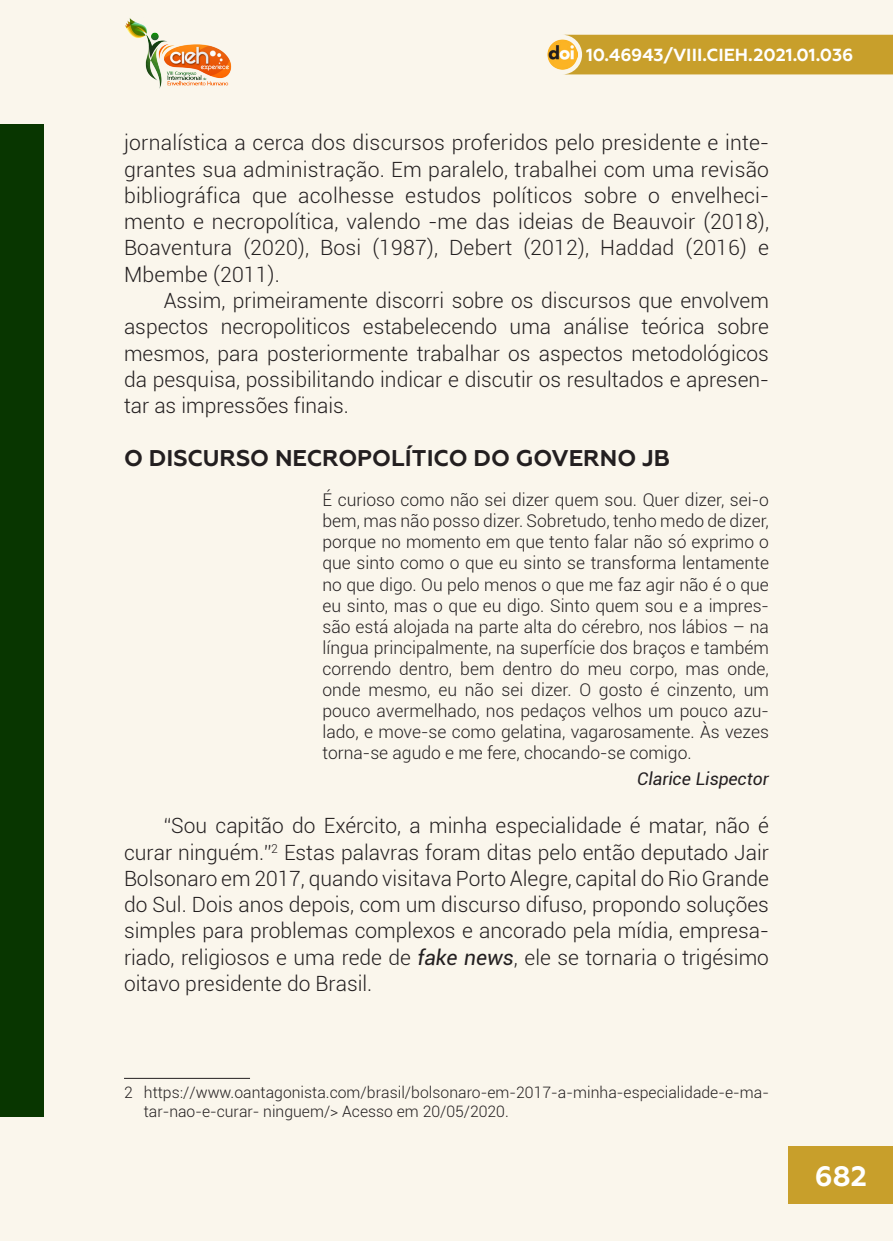
<style>
.page{position:relative;width:893px;height:1241px;background:#fff}
.page>*{position:absolute;margin:0;border:0;box-sizing:border-box;transform-origin:0 0}
.t1{font:700 28px "Geometria";color:#fff}
._5_SUBTITULO_2{font:700 22.75px "Geometria";color:#231f20}
._7_CORPO{font:300 21px/26.2px "Roboto";color:#231f20;text-align:justify}
._8_CITACAO{font:300 17.5px/21px "Roboto";color:#231f20;text-align:justify}
.t2{font:700 17.5px "Geometria";color:#fff}
._8_CITACAO-2{font:italic 17.5px "Roboto";color:#231f20}
._14_RODAPE{font:300 15.75px/19.2px "Roboto";color:#231f20}
.s1{font-weight:400;font-style:italic}
</style>
<div class="page">
<div style="left:0;top:0;width:893px;height:1240px;background:#faf6ec"></div>
<div style="left:0;top:124px;width:44px;height:992px;background:#083600"></div>
<hr style="left:124px;top:1077px;width:126px;height:1px;background:#231f20">
<div style="left:562px;top:35px;width:331px;height:39px;background:#c89f2b"></div>
<img style="left:547px;top:40px;width:30px;height:29px">
<div style="left:789px;top:1145px;width:104px;height:58px;background:#c89f2b"></div>
<img style="left:125px;top:18px;width:107px;height:71px">
<p class="t2" style="left:586px;top:45px;width:269px">10.46943/VIII.CIEH.2021.01.036</p>
<p class="_7_CORPO" style="left:124px;top:129px;width:647px">jornalística a cerca dos discursos proferidos pelo presidente e inte&shy;grantes sua administração. Em paralelo, trabalhei com uma revisão bibliográfica que acolhesse estudos políticos sobre o envelheci&shy;mento e necropolítica, valendo -me das ideias de Beauvoir (2018), Boaventura (2020), Bosi (1987), Debert (2012), Haddad (2016) e Mbembe (2011).</p>
<p class="_7_CORPO" style="left:124px;top:286px;width:646px;text-indent:40px">Assim, primeiramente discorri sobre os discursos que envolvem aspectos necropoliticos estabelecendo uma análise teórica sobre mesmos, para posteriormente trabalhar os aspectos metodológicos da pesquisa, possibilitando indicar e discutir os resultados e apresen&shy;tar as impressões finais.</p>
<p class="_5_SUBTITULO_2" style="left:124px;top:444px;width:547px">O DISCURSO NECROPOLÍTICO DO GOVERNO JB</p>
<p class="_8_CITACAO" style="left:322px;top:489px;width:448px">É curioso como não sei dizer quem sou. Quer dizer, sei-o bem, mas não posso dizer. Sobretudo, tenho medo de dizer, porque no momento em que tento falar não só exprimo o que sinto como o que eu sinto se transforma lentamente no que digo. Ou pelo menos o que me faz agir não é o que eu sinto, mas o que eu digo. Sinto quem sou e a impres&shy;são está alojada na parte alta do cérebro, nos lábios – na língua principalmente, na superfície dos braços e também correndo dentro, bem dentro do meu corpo, mas onde, onde mesmo, eu não sei dizer. O gosto é cinzento, um pouco avermelhado, nos pedaços velhos um pouco azu&shy;lado, e move-se como gelatina, vagarosamente. Às vezes torna-se agudo e me fere, chocando-se comigo.</p>
<p class="_8_CITACAO-2" style="left:637px;top:766px;width:133px">Clarice Lispector</p>
<p class="_7_CORPO" style="left:124px;top:811px;width:646px;text-indent:40px">“Sou capitão do Exército, a minha especialidade é matar, não é curar ninguém.”<sup>2</sup> Estas palavras foram ditas pelo então deputado Jair Bolsonaro em 2017, quando visitava Porto Alegre, capital do Rio Grande do Sul. Dois anos depois, com um discurso difuso, propondo soluções simples para problemas complexos e ancorado pela mídia, empresa&shy;riado, religiosos e uma rede de <span class="s1">fake news</span>, ele se tornaria o trigésimo oitavo presidente do Brasil.</p>
<p class="_14_RODAPE" style="left:144px;top:1081px;width:627px;text-indent:-20px">2 https://www.oantagonista.com/brasil/bolsonaro-em-2017-a-minha-especialidade-e-ma&shy;tar-nao-e-curar- ninguem/&gt; Acesso em 20/05/2020.</p>
<h1 class="t1" style="left:815px;top:1158px;width:53px">682</h1>
</div>
